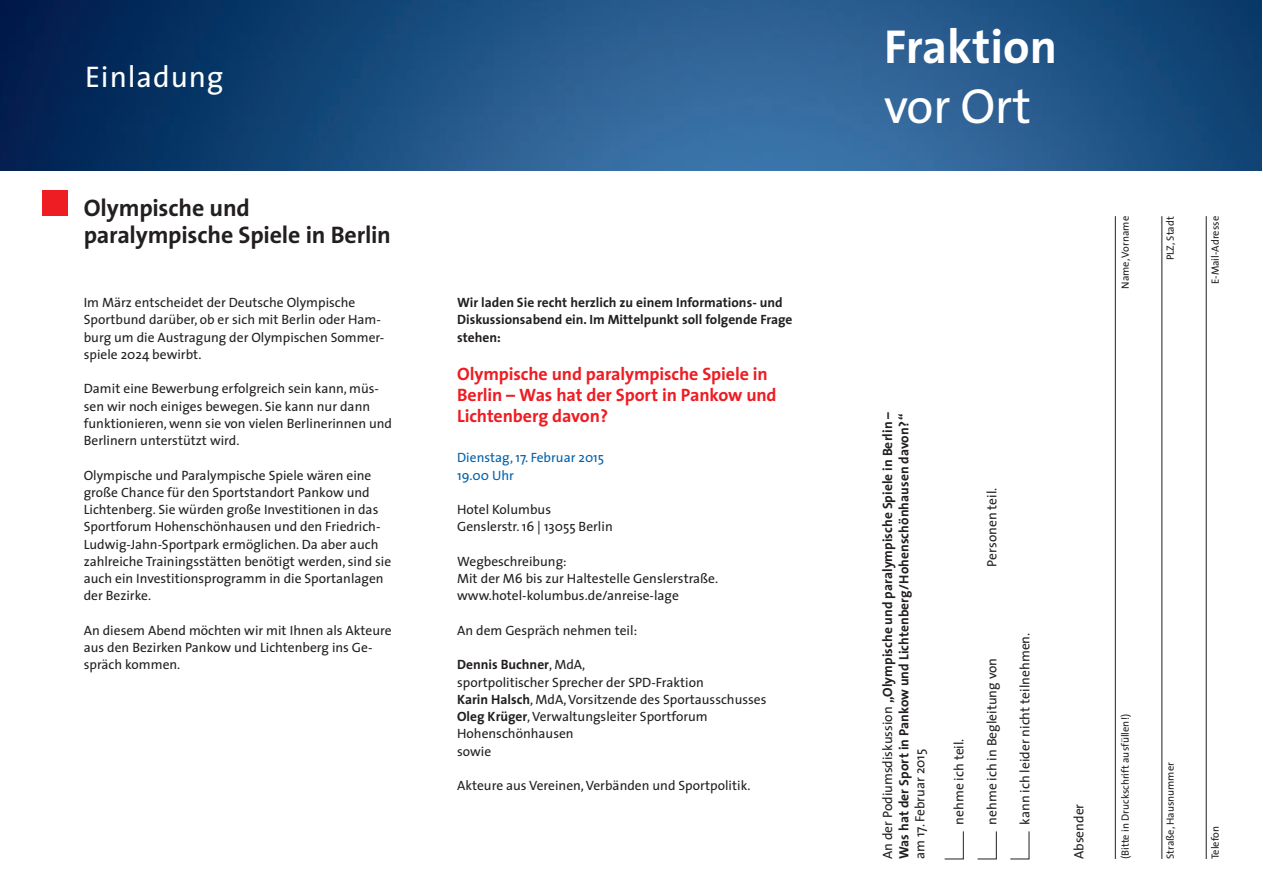
<style>
.page{position:relative;width:1263px;height:893px;background:#fff}
.page>*{position:absolute;margin:0;border:0;box-sizing:border-box;transform-origin:0 0}
.t1{font:49.5px "The Sans";letter-spacing:-.01em;color:#fff}
.t2{font:700 48px "The Sans";color:#fff}
.t3{font:30px "The Sans";letter-spacing:.03em;color:#fff}
.t4{font:700 24px/27px "The Sans";letter-spacing:-.01em;color:#231f20}
.t5{font:700 18px/21px "The Sans";letter-spacing:-.005em;color:#ee1d23}
.t6{font:13.5px/17.2px "The Sans";color:#231f20}
.t7{font:700 13.5px/17.2px "The Sans";color:#231f20}
.t8{font:13.5px/17.2px "The Sans";color:#0161ab}
.t9{font:10.5px "The Sans";color:#231f20}
.s1{font-weight:700}
.s2{font-weight:400}
</style>
<div class="page">
<img style="left:0;top:0;width:1262px;height:170px">
<div style="left:43px;top:190px;width:25px;height:26px;background:#ee1d23"></div>
<hr style="left:1115px;top:216px;width:1px;height:643px;background:#231f20">
<hr style="left:1161px;top:216px;width:1px;height:643px;background:#231f20">
<hr style="left:1206px;top:216px;width:1px;height:643px;background:#231f20">
<svg style="left:1010px;top:831px;width:20px;height:29px"></svg>
<svg style="left:977px;top:831px;width:20px;height:29px"></svg>
<svg style="left:944px;top:831px;width:20px;height:29px"></svg>
<h3 class="t3" style="left:85px;top:52px;width:140px">Einladung</h3>
<h3 class="t4" style="left:84px;top:194px;width:309px">Olympische und paralympische Spiele in Berlin</h3>
<p class="t6" style="left:84px;top:294px;width:302px">Im März entscheidet der Deutsche Olympische Sportbund darüber, ob er sich mit Berlin oder Ham&shy;burg um die Austragung der Olympischen Sommer&shy;spiele 2024 bewirbt.</p>
<p class="t6" style="left:84px;top:380px;width:310px">Damit eine Bewerbung erfolgreich sein kann, müs&shy;sen wir noch einiges bewegen. Sie kann nur dann funktionieren, wenn sie von vielen Berlinerinnen und Berlinern unterstützt wird.</p>
<p class="t6" style="left:84px;top:466px;width:309px">Olympische und Paralympische Spiele wären eine große Chance für den Sportstandort Pankow und Lichtenberg. Sie würden große Investitionen in das Sportforum Hohenschönhausen und den Friedrich-Ludwig-Jahn-Sportpark ermöglichen. Da aber auch zahlreiche Trainingsstätten benötigt werden, sind sie auch ein Investitionsprogramm in die Sportanlagen der Bezirke.</p>
<p class="t6" style="left:84px;top:621px;width:309px">An diesem Abend möchten wir mit Ihnen als Akteure aus den Bezirken Pankow und Lichtenberg ins Ge&shy;spräch kommen.</p>
<p class="t7" style="left:457px;top:294px;width:337px">Wir laden Sie recht herzlich zu einem Informations- und<br>Diskussionsabend ein. Im Mittelpunkt soll folgende Frage stehen:</p>
<h3 class="t5" style="left:457px;top:363px;width:321px">Olympische und paralympische Spiele in<br>Berlin – Was hat der Sport in Pankow und<br>Lichtenberg davon?</h3>
<p class="t8" style="left:457px;top:449px;width:148px">Dienstag, 17. Februar 2015<br>19.00 Uhr</p>
<p class="t6" style="left:457px;top:501px;width:157px">Hotel Kolumbus<br>Genslerstr. 16 | 13055 Berlin</p>
<p class="t6" style="left:457px;top:552px;width:263px">Wegbeschreibung:<br>Mit der M6 bis zur Haltestelle Genslerstraße. www.hotel-kolumbus.de/anreise-lage</p>
<p class="t6" style="left:457px;top:621px;width:181px">An dem Gespräch nehmen teil:</p>
<p class="t6" style="left:457px;top:656px;width:311px"><span class="s1">Dennis Buchner</span>, MdA,<br>sportpolitischer Sprecher der SPD-Fraktion<br><span class="s1">Karin Halsch</span>, MdA, Vorsitzende des Sportausschusses<br><span class="s1">Oleg Krüger</span>, Verwaltungsleiter Sportforum<br>Hohenschönhausen<br>sowie</p>
<p class="t6" style="left:457px;top:777px;width:295px">Akteure aus Vereinen, Verbänden und Sportpolitik.</p>
<h2 class="t2" style="left:884px;top:7px;width:175px">Fraktion</h2>
<h1 class="t1" style="left:884px;top:65px;width:149px">vor Ort</h1>
<p class="t9" style="left:1116px;top:289px;width:74px;rotate:-90deg">Name, Vorname</p>
<p class="t9" style="left:1161px;top:260px;width:46px;rotate:-90deg">PLZ, Stadt</p>
<p class="t9" style="left:1206px;top:284px;width:69px;rotate:-90deg">E-Mail-Adresse</p>
<p class="t7" style="left:879px;top:859px;width:449px;line-height:16.2px;rotate:-90deg"><span class="s2">An der Podiumsdiskussion</span> „Olympische und paralympische Spiele in Berlin –<br>Was hat der Sport in Pankow und Lichtenberg/Hohenschönhausen davon?“</p>
<p class="t6" style="left:911px;top:859px;width:112px;rotate:-90deg">am 17. Februar 2015</p>
<p class="t6" style="left:950px;top:825px;width:88px;rotate:-90deg">nehme ich teil.</p>
<p class="t6" style="left:983px;top:567px;width:80px;rotate:-90deg">Personen teil.</p>
<p class="t6" style="left:983px;top:825px;width:168px;rotate:-90deg">nehme ich in Begleitung von</p>
<p class="t6" style="left:1016px;top:825px;width:193px;rotate:-90deg">kann ich leider nicht teilnehmen.</p>
<p class="t6" style="left:1070px;top:859px;width:57px;rotate:-90deg">Absender</p>
<p class="t9" style="left:1116px;top:859px;width:147px;rotate:-90deg">(Bitte in Druckschrift ausfüllen!)</p>
<p class="t9" style="left:1161px;top:859px;width:98px;rotate:-90deg">Straße, Hausnummer</p>
<p class="t9" style="left:1206px;top:859px;width:35px;rotate:-90deg">Telefon</p>
</div>
